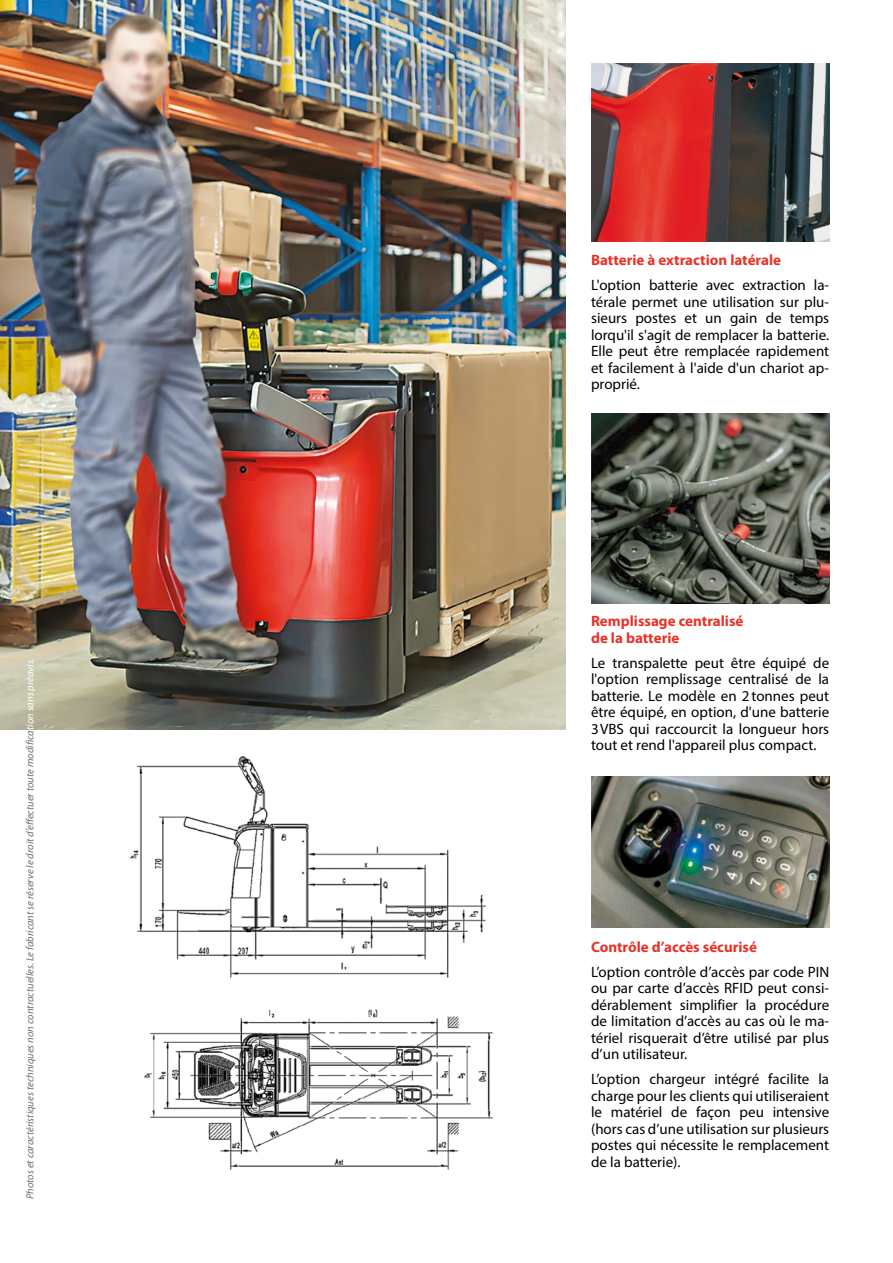
<style>
.page{position:relative;width:893px;height:1263px;background:#fff}
.page>*{position:absolute;margin:0;border:0;box-sizing:border-box;transform-origin:0 0}
.t1{font:15px/16.5px "Myriad Pro";color:#000;text-align:justify}
.t2{font:700 15px/16.5px "Myriad Pro";color:#e7332a}
.t3{font:italic 10.5px "Myriad Pro";color:#706f6f}
.s1{color:#fff}
</style>
<div class="page">
<img style="left:0;top:0;width:566px;height:730px">
<img style="left:591px;top:64px;width:238px;height:177px">
<img style="left:591px;top:414px;width:238px;height:190px">
<img style="left:130px;top:756px;width:356px;height:222px">
<img style="left:144px;top:1009px;width:350px;height:161px">
<img style="left:591px;top:777px;width:238px;height:150px">
<p class="t3" style="left:23px;top:1199px;width:542px;rotate:-90deg">Photos et caractéristiques techniques non contractuelles. Le fabricant se réserve le droit d’effectuer toute modifica<span class="s1">tion sans préavis.</span></p>
<p class="t2" style="left:591px;top:252px;width:192px">Batterie à extraction latérale</p>
<p class="t1" style="left:591px;top:277px;width:240px">L'option batterie avec extraction la&shy;térale permet une utilisation sur plu&shy;sieurs postes et un gain de temps lorqu'il s'agit de remplacer la batterie.<br>Elle peut être remplacée rapidement et facilement à l'aide d'un chariot ap&shy;proprié.</p>
<p class="t2" style="left:591px;top:612px;width:154px">Remplissage centralisé de la batterie</p>
<p class="t1" style="left:591px;top:654px;width:240px">Le transpalette peut être équipé de l'option remplissage centralisé de la batterie. Le modèle en 2tonnes peut être équipé, en option, d'une batterie 3VBS qui raccourcit la longueur hors tout et rend l'appareil plus compact.</p>
<p class="t2" style="left:591px;top:938px;width:167px">Contrôle d’accès sécurisé</p>
<p class="t1" style="left:591px;top:963px;width:240px">L’option contrôle d’accès par code PIN ou par carte d’accès RFID peut consi&shy;dérablement simplifier la procédure de limitation d’accès au cas où le ma&shy;tériel risquerait d’être utilisé par plus d’un utilisateur.</p>
<p class="t1" style="left:591px;top:1070px;width:240px">L’option chargeur intégré facilite la charge pour les clients qui utiliseraient le matériel de façon peu intensive (hors cas d’une utilisation sur plusieurs postes qui nécessite le remplacement de la batterie).</p>
</div>
